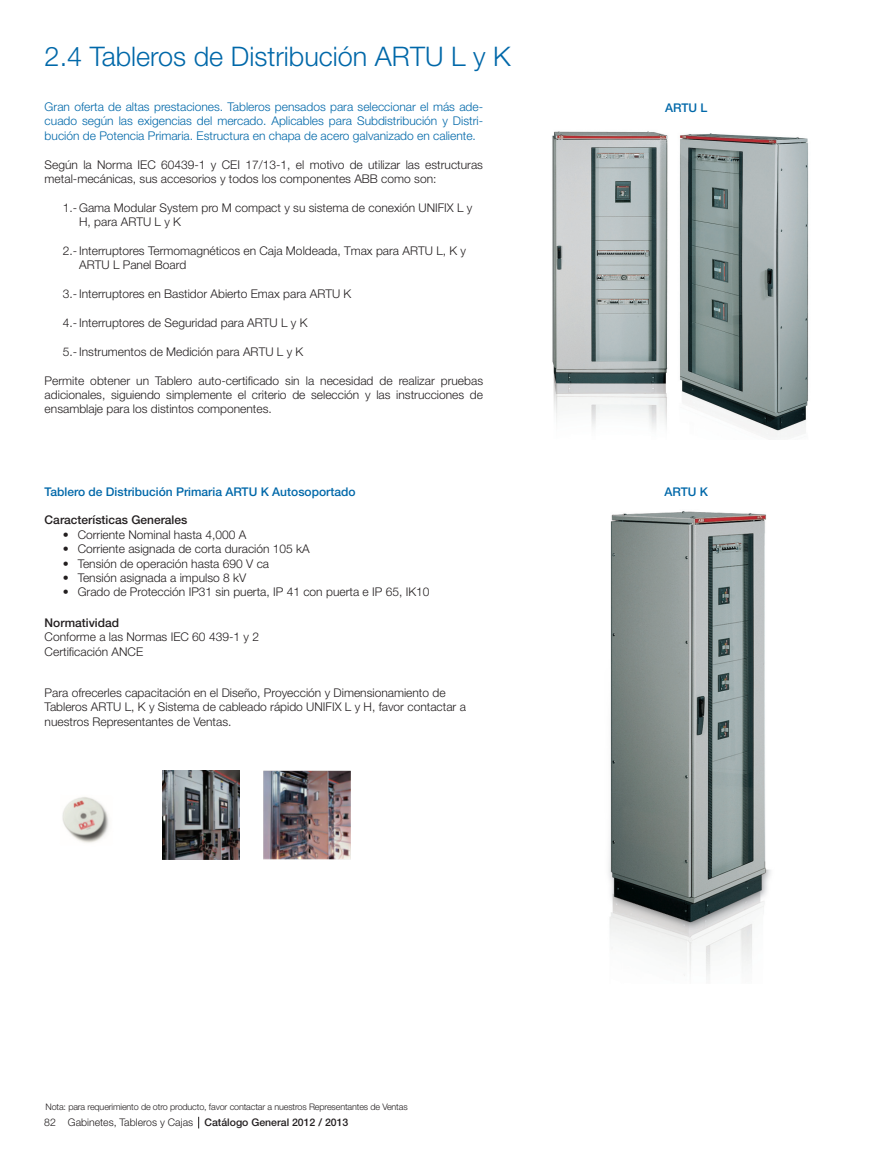
<style>
.page{position:relative;width:872px;height:1161px;background:#fff}
.page>*{position:absolute;margin:0;border:0;box-sizing:border-box;transform-origin:0 0}
.t1{font:300 27px "Helvetica Neue";color:#0068a9}
.t2{font:300 12px/14.4px "Helvetica Neue";color:#231f20}
.t3{font:300 12px/14.4px "Helvetica Neue";color:#0068a9;text-align:justify}
.t4{font:500 12px "Helvetica Neue";color:#0068a9}
.t5{font:500 12px "Helvetica Neue";color:#231f20}
.t6{font:300 10.5px "Helvetica Neue";color:#231f20}
.t7{font:300 9px "Helvetica Neue";letter-spacing:-.015em;color:#231f20}
.s1{font-weight:500}
</style>
<div class="page">
<img style="left:608px;top:511px;width:163px;height:466px">
<img style="left:552px;top:131px;width:257px;height:307px">
<img style="left:263px;top:771px;width:88px;height:88px">
<img style="left:163px;top:771px;width:77px;height:88px">
<img style="left:62px;top:797px;width:47px;height:46px">
<p class="t1" style="left:45px;top:40px;width:467px">2.4 Tableros de Distribución ARTU L y K</p>
<p class="t3" style="left:45px;top:99px;width:440px">Gran oferta de altas prestaciones. Tableros pensados para seleccionar el más ade&shy;cuado según las exigencias del mercado. Aplicables para Subdistribución y Distri&shy;bución de Potencia Primaria. Estructura en chapa de acero galvanizado en caliente.</p>
<p class="t2" style="left:45px;top:157px;width:440px">Según la Norma IEC 60439-1 y CEI 17/13-1, el motivo de utilizar las estructuras metal-mecánicas, sus accesorios y todos los componentes ABB como son:</p>
<p class="t2" style="left:79px;top:200px;width:395px;text-indent:-16px">1.- Gama Modular System pro M compact y su sistema de conexión UNIFIX L y<br>H, para ARTU L y K</p>
<p class="t2" style="left:79px;top:243px;width:388px;text-indent:-16px">2.- Interruptores Termomagnéticos en Caja Moldeada, Tmax para ARTU L, K y<br>ARTU L Panel Board</p>
<p class="t2" style="left:63px;top:286px;width:290px">3.- Interruptores en Bastidor Abierto Emax para ARTU K</p>
<p class="t2" style="left:63px;top:315px;width:246px">4.- Interruptores de Seguridad para ARTU L y K</p>
<p class="t2" style="left:63px;top:344px;width:242px">5.- Instrumentos de Medición para ARTU L y K</p>
<p class="t2" style="left:45px;top:373px;width:440px;text-align:justify">Permite obtener un Tablero auto-certificado sin la necesidad de realizar pruebas adicionales, siguiendo simplemente el criterio de selección y las instrucciones de ensamblaje para los distintos componentes.</p>
<p class="t4" style="left:45px;top:484px;width:312px">Tablero de Distribución Primaria ARTU K Autosoportado</p>
<p class="t5" style="left:45px;top:513px;width:144px">Características Generales</p>
<p class="t2" style="left:63px;top:527px;width:185px">• Corriente Nominal hasta 4,000 A</p>
<p class="t2" style="left:63px;top:541px;width:249px">• Corriente asignada de corta duración 105 kA</p>
<p class="t2" style="left:63px;top:556px;width:208px">• Tensión de operación hasta 690 V ca</p>
<p class="t2" style="left:63px;top:570px;width:185px">• Tensión asignada a impulso 8 kV</p>
<p class="t2" style="left:63px;top:585px;width:368px">• Grado de Protección IP31 sin puerta, IP 41 con puerta e IP 65, IK10</p>
<p class="t5" style="left:45px;top:615px;width:76px">Normatividad</p>
<p class="t2" style="left:45px;top:630px;width:216px">Conforme a las Normas IEC 60 439-1 y 2</p>
<p class="t2" style="left:45px;top:644px;width:100px">Certificación ANCE</p>
<p class="t2" style="left:45px;top:685px;width:423px">Para ofrecerles capacitación en el Diseño, Proyección y Dimensionamiento de<br>Tableros ARTU L, K y Sistema de cableado rápido UNIFIX L y H, favor contactar a nuestros Representantes de Ventas.</p>
<p class="t7" style="left:45px;top:1101px;width:364px">Nota: para requerimiento de otro producto, favor contactar a nuestros Representantes de Ventas</p>
<p class="t6" style="left:44px;top:1116px;width:306px">82 Gabinetes, Tableros y Cajas <span class="s1">Catálogo General 2012 / 2013</span></p>
<p class="t4" style="left:665px;top:101px;width:44px">ARTU L</p>
<p class="t4" style="left:664px;top:485px;width:45px">ARTU K</p>
</div>
